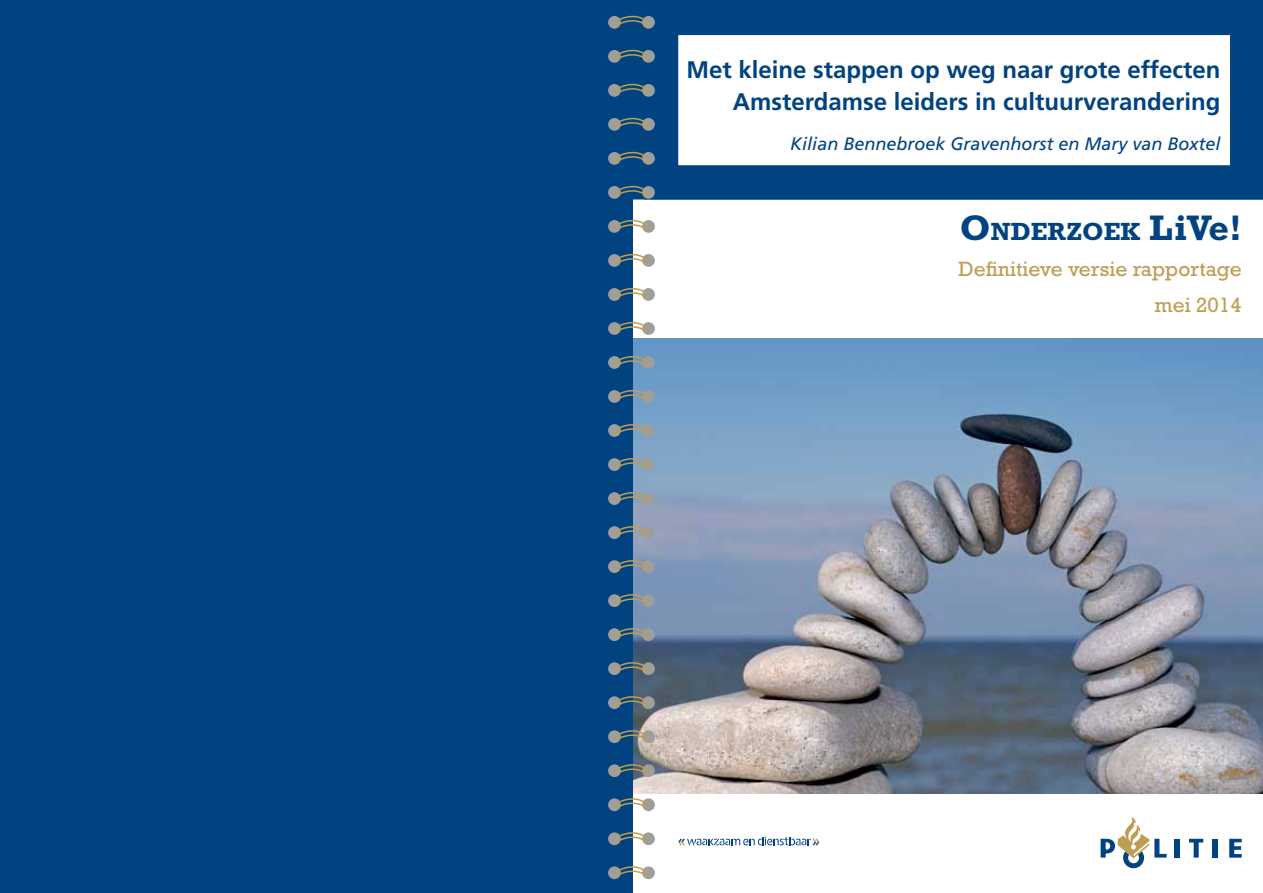
<style>
.page{position:relative;width:1263px;height:893px;background:#fff}
.page>*{position:absolute;margin:0;border:0;box-sizing:border-box;transform-origin:0 0}
.t1{font:700 25.2px "Rockwell Std";color:#004380}
.t2{font:700 24px/31.5px "Frutiger LT Std";color:#004380;text-align:right}
.t3{font:21px/36px "Rockwell Std";color:#be9e55;text-align:right}
.t4{font:italic 18px "Frutiger LT Std";color:#004380}
.s1{font-size:36px}
</style>
<div class="page">
<svg style="left:692px;top:837px;width:127px;height:8px"></svg>
<svg style="left:1229px;top:839px;width:13px;height:19px"></svg>
<div style="left:1212px;top:839px;width:5px;height:19px;background:#004380"></div>
<svg style="left:1189px;top:839px;width:14px;height:19px"></svg>
<div style="left:1175px;top:839px;width:5px;height:19px;background:#004380"></div>
<svg style="left:1101px;top:817px;width:65px;height:51px"></svg>
<img style="left:692px;top:338px;width:571px;height:455px">
<svg style="left:692px;top:0;width:571px;height:199px"></svg>
<div style="left:0;top:0;width:632px;height:893px;background:#004380"></div>
<div style="left:598px;top:0;width:94px;height:76px;background:#004380"></div>
<svg style="left:614px;top:15px;width:36px;height:10px"></svg>
<div style="left:598px;top:25px;width:94px;height:81px;background:#005192;opacity:.15"></div>
<div style="left:598px;top:29px;width:94px;height:81px;background:#005192;opacity:.15"></div>
<svg style="left:614px;top:43px;width:36px;height:16px"></svg>
<div style="left:598px;top:59px;width:94px;height:81px;background:#005192;opacity:.15"></div>
<div style="left:598px;top:63px;width:94px;height:81px;background:#005192;opacity:.15"></div>
<svg style="left:614px;top:77px;width:36px;height:16px"></svg>
<div style="left:598px;top:93px;width:94px;height:81px;background:#005192;opacity:.15"></div>
<div style="left:598px;top:97px;width:94px;height:81px;background:#005192;opacity:.15"></div>
<svg style="left:614px;top:111px;width:36px;height:16px"></svg>
<div style="left:598px;top:127px;width:94px;height:81px;background:#005192;opacity:.15"></div>
<div style="left:598px;top:131px;width:94px;height:81px;background:#005192;opacity:.15"></div>
<svg style="left:614px;top:145px;width:36px;height:16px"></svg>
<div style="left:598px;top:161px;width:94px;height:81px;background:#005192;opacity:.15"></div>
<div style="left:598px;top:165px;width:94px;height:81px;background:#004380"></div>
<svg style="left:614px;top:185px;width:36px;height:10px"></svg>
<div style="left:598px;top:195px;width:94px;height:81px;background:#005192;opacity:.15"></div>
<div style="left:598px;top:199px;width:94px;height:81px;background:#005192;opacity:.15"></div>
<svg style="left:614px;top:214px;width:36px;height:15px"></svg>
<div style="left:598px;top:229px;width:94px;height:81px;background:#005192;opacity:.15"></div>
<div style="left:598px;top:233px;width:94px;height:81px;background:#005192;opacity:.15"></div>
<svg style="left:614px;top:248px;width:36px;height:15px"></svg>
<div style="left:598px;top:263px;width:94px;height:81px;background:#005192;opacity:.15"></div>
<div style="left:598px;top:267px;width:94px;height:81px;background:#005192;opacity:.15"></div>
<svg style="left:614px;top:282px;width:36px;height:15px"></svg>
<div style="left:598px;top:297px;width:94px;height:81px;background:#005192;opacity:.15"></div>
<div style="left:598px;top:301px;width:94px;height:81px;background:#005192;opacity:.15"></div>
<svg style="left:614px;top:316px;width:36px;height:15px"></svg>
<div style="left:598px;top:331px;width:94px;height:81px;background:#005192;opacity:.15"></div>
<div style="left:598px;top:335px;width:94px;height:81px;background:#005192;opacity:.15"></div>
<svg style="left:614px;top:350px;width:36px;height:15px"></svg>
<div style="left:598px;top:365px;width:94px;height:81px;background:#005192;opacity:.15"></div>
<div style="left:598px;top:369px;width:94px;height:81px;background:#005192;opacity:.15"></div>
<svg style="left:614px;top:384px;width:36px;height:15px"></svg>
<div style="left:598px;top:399px;width:94px;height:81px;background:#005192;opacity:.15"></div>
<div style="left:598px;top:403px;width:94px;height:81px;background:#005192;opacity:.15"></div>
<svg style="left:614px;top:418px;width:36px;height:15px"></svg>
<div style="left:598px;top:433px;width:94px;height:81px;background:#005192;opacity:.15"></div>
<div style="left:598px;top:437px;width:94px;height:81px;background:#005192;opacity:.15"></div>
<svg style="left:614px;top:452px;width:36px;height:15px"></svg>
<div style="left:598px;top:467px;width:94px;height:81px;background:#005192;opacity:.15"></div>
<div style="left:598px;top:471px;width:94px;height:81px;background:#005192;opacity:.15"></div>
<svg style="left:614px;top:486px;width:36px;height:15px"></svg>
<div style="left:598px;top:501px;width:94px;height:81px;background:#005192;opacity:.15"></div>
<div style="left:598px;top:505px;width:94px;height:81px;background:#005192;opacity:.15"></div>
<svg style="left:614px;top:520px;width:36px;height:15px"></svg>
<div style="left:598px;top:535px;width:94px;height:81px;background:#005192;opacity:.15"></div>
<div style="left:598px;top:539px;width:94px;height:81px;background:#005192;opacity:.15"></div>
<svg style="left:614px;top:554px;width:36px;height:15px"></svg>
<div style="left:598px;top:569px;width:94px;height:81px;background:#005192;opacity:.15"></div>
<div style="left:598px;top:573px;width:94px;height:81px;background:#005192;opacity:.15"></div>
<svg style="left:614px;top:588px;width:36px;height:15px"></svg>
<div style="left:598px;top:603px;width:94px;height:81px;background:#005192;opacity:.15"></div>
<div style="left:598px;top:607px;width:94px;height:81px;background:#005192;opacity:.15"></div>
<svg style="left:614px;top:622px;width:36px;height:15px"></svg>
<div style="left:598px;top:637px;width:94px;height:81px;background:#005192;opacity:.15"></div>
<div style="left:598px;top:641px;width:94px;height:81px;background:#005192;opacity:.15"></div>
<svg style="left:614px;top:656px;width:36px;height:15px"></svg>
<div style="left:598px;top:671px;width:94px;height:81px;background:#005192;opacity:.15"></div>
<div style="left:598px;top:675px;width:94px;height:81px;background:#005192;opacity:.15"></div>
<svg style="left:614px;top:690px;width:36px;height:15px"></svg>
<div style="left:598px;top:705px;width:94px;height:81px;background:#005192;opacity:.15"></div>
<div style="left:598px;top:709px;width:94px;height:81px;background:#005192;opacity:.15"></div>
<svg style="left:614px;top:724px;width:36px;height:15px"></svg>
<div style="left:598px;top:739px;width:94px;height:81px;background:#005192;opacity:.15"></div>
<div style="left:598px;top:743px;width:94px;height:81px;background:#005192;opacity:.15"></div>
<svg style="left:614px;top:758px;width:36px;height:15px"></svg>
<div style="left:598px;top:773px;width:94px;height:81px;background:#005192;opacity:.15"></div>
<div style="left:598px;top:777px;width:94px;height:81px;background:#005192;opacity:.15"></div>
<svg style="left:614px;top:792px;width:36px;height:15px"></svg>
<div style="left:598px;top:807px;width:94px;height:81px;background:#005192;opacity:.15"></div>
<div style="left:598px;top:812px;width:94px;height:81px;background:#005192;opacity:.15"></div>
<svg style="left:614px;top:826px;width:36px;height:15px"></svg>
<div style="left:598px;top:841px;width:94px;height:52px;background:#005192;opacity:.15"></div>
<div style="left:598px;top:846px;width:94px;height:47px;background:#005192;opacity:.15"></div>
<svg style="left:614px;top:860px;width:36px;height:19px"></svg>
<p class="t2" style="left:686px;top:54px;width:535px">Met kleine stappen op weg naar grote effecten<br>Amsterdamse leiders in cultuurverandering</p>
<p class="t4" style="left:790px;top:133px;width:432px">Kilian Bennebroek Gravenhorst en Mary van Boxtel</p>
<p class="t1" style="left:960px;top:217px;width:283px"><span class="s1">O</span>NDERZOEK <span class="s1">LiVe!</span></p>
<p class="t3" style="left:958px;top:251px;width:285px">Definitieve versie rapportage mei 2014</p>
</div>
